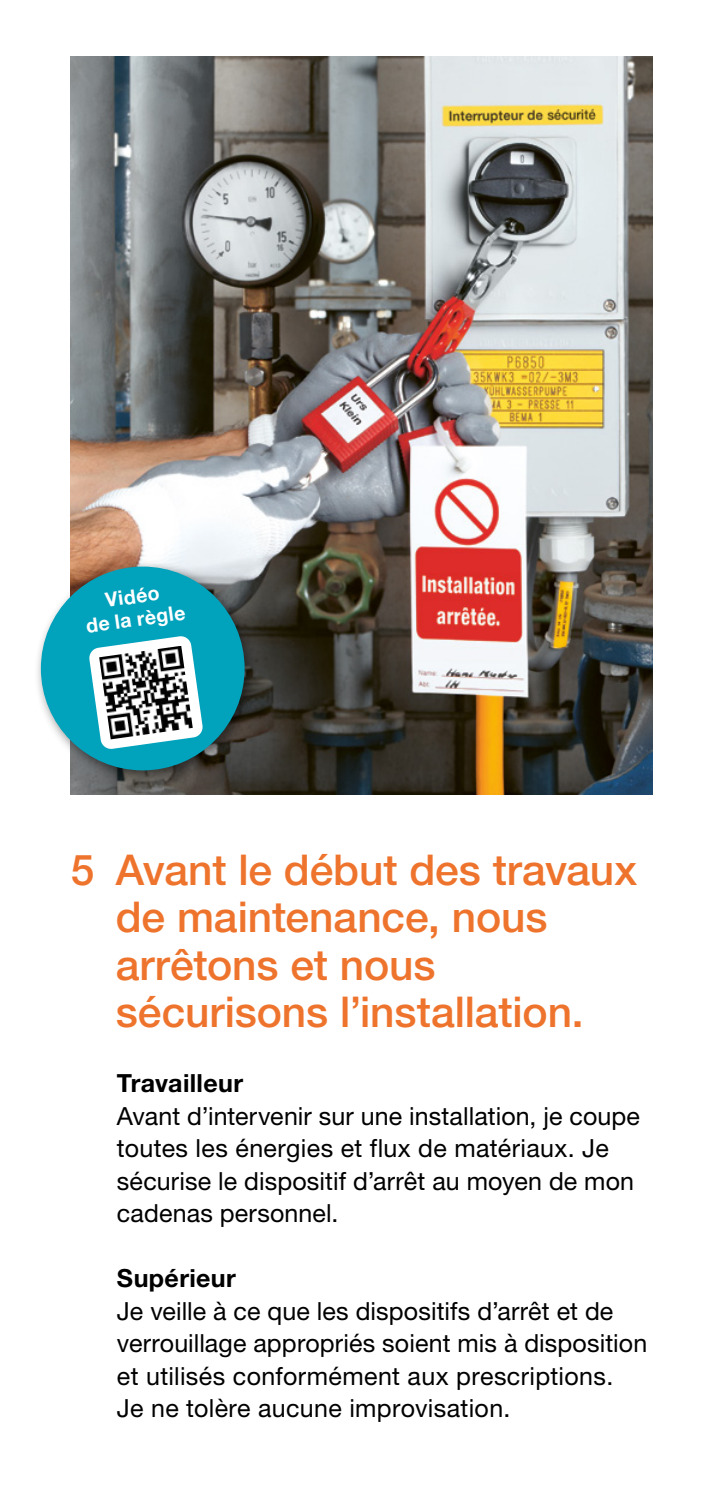
<style>
.page{position:relative;width:723px;height:1489px;background:#fff}
.page>*{position:absolute;margin:0;border:0;box-sizing:border-box;transform-origin:0 0}
.t1{font:500 42.5px/47.5px "Helvetica Neue LT Std";color:#ee742d}
.t2{font:25px/32.5px "Helvetica Neue LT Std";letter-spacing:.01em;color:#000}
.t3{font:700 25px "Helvetica Neue LT Std";letter-spacing:.015em;color:#000}
.t4{font:700 20px/22.8px "Helvetica Neue LT Std";color:#fff;text-align:center}
</style>
<div class="page">
<img style="left:71px;top:57px;width:581px;height:737px">
<div style="left:33px;top:558px;width:226px;height:226px;background:#000;opacity:.5"></div>
<div style="left:41px;top:566px;width:204px;height:204px;background:#00a2bc;border-radius:50%"></div>
<svg style="left:89px;top:636px;width:114px;height:113px"></svg>
<img style="left:99px;top:645px;width:94px;height:94px">
<p class="t4" style="left:81px;top:591px;width:102px;rotate:-8deg">Vidéo<br>de la règle</p>
<h1 class="t1" style="left:116px;top:845px;width:523px;text-indent:-45px">5 Avant le début des travaux de maintenance, nous arrêtons et nous sécurisons l’installation.</h1>
<p class="t3" style="left:117px;top:1067px;width:128px">Travailleur</p>
<p class="t2" style="left:117px;top:1099px;width:525px">Avant d’intervenir sur une installation, je coupe toutes les énergies et flux de matériaux. Je sécurise le dispositif d’arrêt au moyen de mon cadenas personnel.</p>
<p class="t3" style="left:117px;top:1262px;width:121px">Supérieur</p>
<p class="t2" style="left:117px;top:1294px;width:532px">Je veille à ce que les dispositifs d’arrêt et de verrouillage appropriés soient mis à disposition et utilisés conformément aux prescriptions.<br>Je ne tolère aucune improvisation.</p>
</div>
